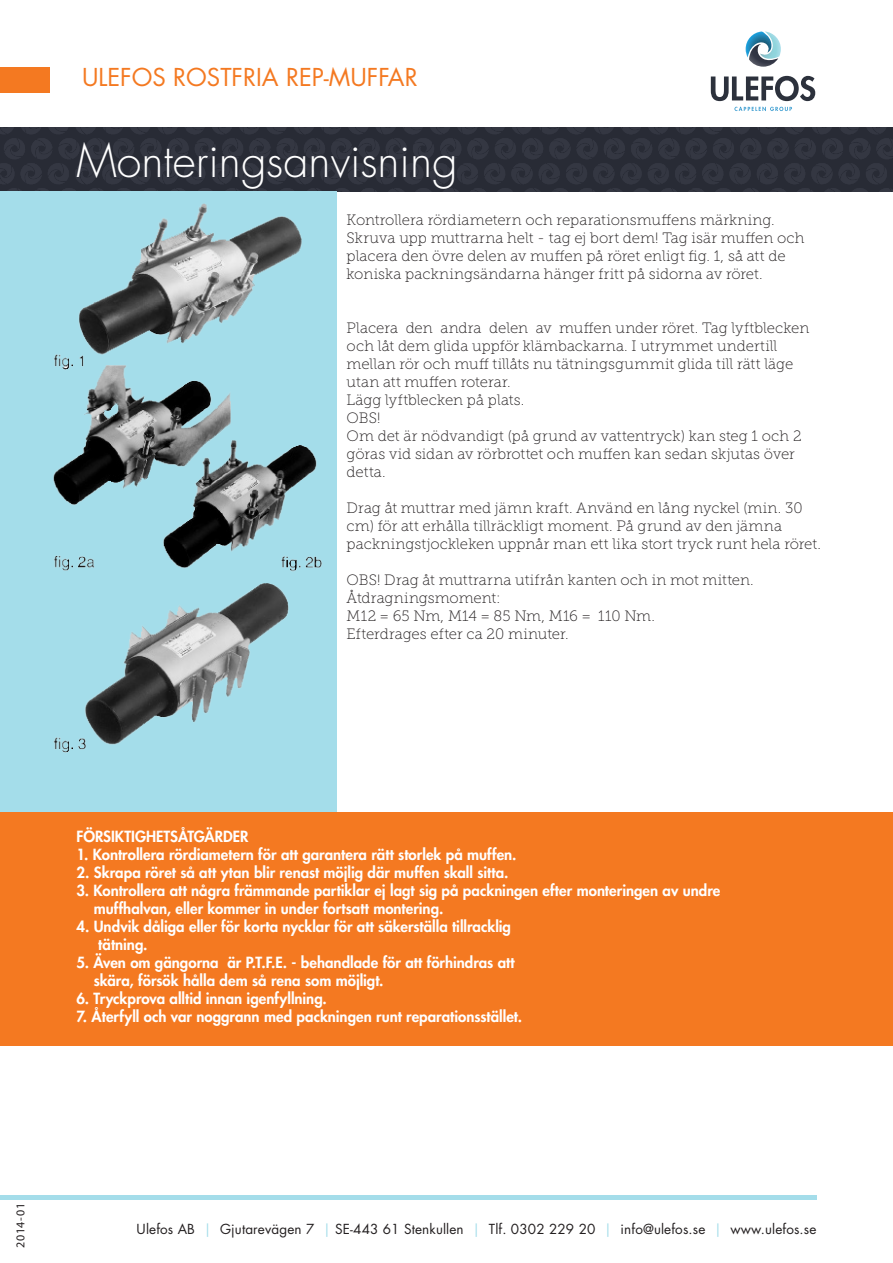
<style>
.page{position:relative;width:893px;height:1263px;background:#fff}
.page>*{position:absolute;margin:0;border:0;box-sizing:border-box;transform-origin:0 0}
.Headline_2{font:300 45px "Futura Std";color:#fff}
.t1{font:24px "Futura Std";color:#f47921}
.t2{font:15px/18px "Museo Slab 100";color:#231f20}
.t3{font:800 15px "Futura Std";color:#fff}
.t4{font:13.5px "Futura Std";letter-spacing:.01em;color:#231f20}
.t5{font:12px "Myriad Pro";letter-spacing:.06em;color:#231f20}
.s1{color:#a4ddea}
</style>
<div class="page">
<hr style="left:0;top:1195px;width:816px;height:4px;background:#a4ddea">
<div style="left:0;top:128px;width:893px;height:64px;background:linear-gradient(to right,#2d303a,#2d303a)"></div>
<div style="left:0;top:192px;width:336px;height:620px;background:#a4ddea"></div>
<img style="left:53px;top:203px;width:269px;height:550px">
<div style="left:0;top:812px;width:893px;height:233px;background:#f47921"></div>
<div style="left:0;top:67px;width:50px;height:25px;background:#f47921"></div>
<svg style="left:734px;top:107px;width:58px;height:4px"></svg>
<svg style="left:746px;top:31px;width:35px;height:36px"></svg>
<svg style="left:711px;top:76px;width:104px;height:25px"></svg>
<p class="t1" style="left:82px;top:62px;width:337px">ULEFOS ROSTFRIA REP-MUFFAR</p>
<p class="Headline_2" style="left:77px;top:133px;width:383px">Monteringsanvisning</p>
<p class="t2" style="left:347px;top:211px;width:430px">Kontrollera rördiametern och reparationsmuffens märkning.</p>
<p class="t2" style="left:347px;top:229px;width:460px">Skruva upp muttrarna helt - tag ej bort dem! Tag isär muffen och placera den övre delen av muffen på röret enligt fig. 1, så att de</p>
<p class="t2" style="left:347px;top:265px;width:417px">koniska packningsändarna hänger fritt på sidorna av röret.</p>
<p class="t2" style="left:347px;top:319px;width:464px">Placera den andra delen av muffen under röret. Tag lyftblecken och låt dem glida uppför klämbackarna. I utrymmet undertill</p>
<p class="t2" style="left:347px;top:355px;width:448px">mellan rör och muff tillåts nu tätningsgummit glida till rätt läge utan att muffen roterar.</p>
<p class="t2" style="left:347px;top:391px;width:179px">Lägg lyftblecken på plats.</p>
<p class="t2" style="left:347px;top:409px;width:36px">OBS!</p>
<p class="t2" style="left:347px;top:427px;width:456px">Om det är nödvandigt (på grund av vattentryck) kan steg 1 och 2 göras vid sidan av rörbrottet och muffen kan sedan skjutas över detta.</p>
<p class="t2" style="left:347px;top:499px;width:476px">Drag åt muttrar med jämn kraft. Använd en lång nyckel (min. 30 cm) för att erhålla tillräckligt moment. På grund av den jämna packningstjockleken uppnår man ett lika stort tryck runt hela röret.</p>
<p class="t2" style="left:347px;top:571px;width:409px">OBS! Drag åt muttrarna utifrån kanten och in mot mitten.</p>
<p class="t2" style="left:347px;top:589px;width:156px">Åtdragningsmoment:</p>
<p class="t2" style="left:347px;top:607px;width:310px">M12 = 65 Nm, M14 = 85 Nm, M16 = 110 Nm.</p>
<p class="t2" style="left:347px;top:625px;width:224px">Efterdrages efter ca 20 minuter.</p>
<p class="t3" style="left:77px;top:826px;width:173px">FÖRSIKTIGHETSÅTGÄRDER</p>
<p class="t3" style="left:77px;top:844px;width:442px">1. Kontrollera rördiametern för att garantera rätt storlek på muffen.</p>
<p class="t3" style="left:77px;top:862px;width:433px">2. Skrapa röret så att ytan blir renast möjlig där muffen skall sitta.</p>
<p class="t3" style="left:77px;top:880px;width:645px">3. Kontrollera att några främmande partiklar ej lagt sig på packningen efter monteringen av undre</p>
<p class="t3" style="left:94px;top:898px;width:351px">muffhalvan, eller kommer in under fortsatt montering.</p>
<p class="t3" style="left:77px;top:916px;width:436px">4. Undvik dåliga eller för korta nycklar för att säkerställa tillracklig</p>
<p class="t3" style="left:98px;top:934px;width:51px">tätning.</p>
<p class="t3" style="left:77px;top:952px;width:440px">5. Även om gängorna är P.T.F.E. - behandlade för att förhindras att</p>
<p class="t3" style="left:94px;top:970px;width:291px">skära, försök hålla dem så rena som möjligt.</p>
<p class="t3" style="left:77px;top:988px;width:252px">6. Tryckprova alltid innan igenfyllning.</p>
<p class="t3" style="left:77px;top:1006px;width:447px">7. Återfyll och var noggrann med packningen runt reparationsstället.</p>
<p class="t5" style="left:13px;top:1248px;width:46px;rotate:-90deg">2014-01</p>
<p class="t4" style="left:137px;top:1220px;width:681px">Ulefos AB <span class="s1">|</span> Gjutarevägen 7 <span class="s1">|</span> SE-443 61 Stenkullen <span class="s1">|</span> Tlf. 0302 229 20 <span class="s1">|</span> info@ulefos.se <span class="s1">|</span> www.ulefos.se</p>
</div>
